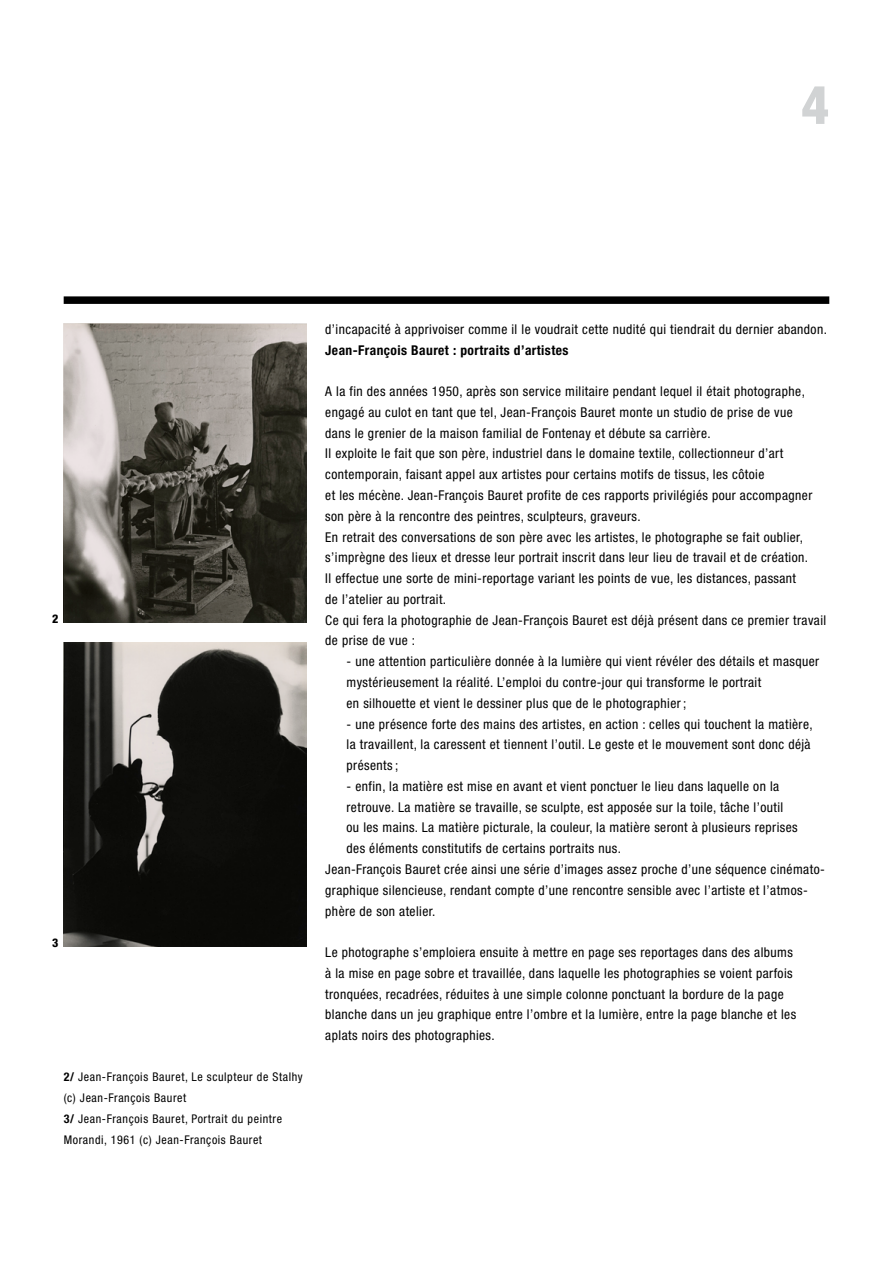
<style>
.page{position:relative;width:893px;height:1263px;background:#fff}
.page>*{position:absolute;margin:0;border:0;box-sizing:border-box;transform-origin:0 0}
.t1{font:800 condensed 54px "Helvetica Neue";color:#d1d3d4}
.t2{font:condensed 13.5px/20.7px "Helvetica Neue";letter-spacing:.03em;color:#000}
.t3{font:700 condensed 13.5px "Helvetica Neue";letter-spacing:.03em;color:#000}
.t4{font:condensed 12px/20.9px "Helvetica Neue";letter-spacing:.05em;color:#000}
.t5{font:800 condensed 12px "Helvetica Neue";color:#000}
.s1{font-weight:700}
</style>
<div class="page">
<div style="left:64px;top:296px;width:765px;height:8px;background:#000"></div>
<img style="left:64px;top:323px;width:242px;height:299px">
<img style="left:64px;top:642px;width:242px;height:305px">
<h1 class="t1" style="left:801px;top:71px;width:30px">4</h1>
<p class="t5" style="left:52px;top:612px;width:8px">2</p>
<p class="t5" style="left:52px;top:936px;width:8px">3</p>
<p class="t4" style="left:64px;top:1066px;width:240px"><span class="s1">2/</span> Jean-François Bauret, Le sculpteur de Stalhy</p>
<p class="t4" style="left:64px;top:1087px;width:124px">(c) Jean-François Bauret</p>
<p class="t4" style="left:64px;top:1108px;width:220px"><span class="s1">3/</span> Jean-François Bauret, Portrait du peintre<br>Morandi, 1961 (c) Jean-François Bauret</p>
<p class="t2" style="left:325px;top:319px;width:503px">d’incapacité à apprivoiser comme il le voudrait cette nudité qui tiendrait du dernier abandon.</p>
<p class="t3" style="left:325px;top:342px;width:245px">Jean-François Bauret : portraits d’artistes</p>
<p class="t2" style="left:325px;top:381px;width:481px">A la fin des années 1950, après son service militaire pendant lequel il était photographe, engagé au culot en tant que tel, Jean-François Bauret monte un studio de prise de vue</p>
<p class="t2" style="left:325px;top:422px;width:387px">dans le grenier de la maison familial de Fontenay et débute sa carrière.</p>
<p class="t2" style="left:325px;top:443px;width:459px">Il exploite le fait que son père, industriel dans le domaine textile, collectionneur d’art contemporain, faisant appel aux artistes pour certains motifs de tissus, les côtoie</p>
<p class="t2" style="left:325px;top:485px;width:489px">et les mécène. Jean-François Bauret profite de ces rapports privilégiés pour accompagner son père à la rencontre des peintres, sculpteurs, graveurs.</p>
<p class="t2" style="left:325px;top:526px;width:484px">En retrait des conversations de son père avec les artistes, le photographe se fait oublier, s’imprègne des lieux et dresse leur portrait inscrit dans leur lieu de travail et de création.</p>
<p class="t2" style="left:325px;top:568px;width:472px">Il effectue une sorte de mini-reportage variant les points de vue, les distances, passant</p>
<p class="t2" style="left:325px;top:589px;width:122px">de l’atelier au portrait.</p>
<p class="t2" style="left:325px;top:609px;width:502px">Ce qui fera la photographie de Jean-François Bauret est déjà présent dans ce premier travail de prise de vue :</p>
<p class="t2" style="left:347px;top:651px;width:474px">- une attention particulière donnée à la lumière qui vient révéler des détails et masquer mystérieusement la réalité. L’emploi du contre-jour qui transforme le portrait</p>
<p class="t2" style="left:347px;top:693px;width:341px">en silhouette et vient le dessiner plus que de le photographier ;</p>
<p class="t2" style="left:347px;top:713px;width:468px">- une présence forte des mains des artistes, en action : celles qui touchent la matière,</p>
<p class="t2" style="left:347px;top:734px;width:466px">la travaillent, la caressent et tiennent l’outil. Le geste et le mouvement sont donc déjà</p>
<p class="t2" style="left:347px;top:755px;width:53px">présents ;</p>
<p class="t2" style="left:347px;top:776px;width:434px">- enfin, la matière est mise en avant et vient ponctuer le lieu dans laquelle on la</p>
<p class="t2" style="left:347px;top:796px;width:438px">retrouve. La matière se travaille, se sculpte, est apposée sur la toile, tâche l’outil</p>
<p class="t2" style="left:347px;top:817px;width:453px">ou les mains. La matière picturale, la couleur, la matière seront à plusieurs reprises</p>
<p class="t2" style="left:347px;top:838px;width:276px">des éléments constitutifs de certains portraits nus.</p>
<p class="t2" style="left:325px;top:859px;width:501px">Jean-François Bauret crée ainsi une série d’images assez proche d’une séquence cinémato&shy;graphique silencieuse, rendant compte d’une rencontre sensible avec l’artiste et l’atmos&shy;phère de son atelier.</p>
<p class="t2" style="left:325px;top:942px;width:469px">Le photographe s’emploiera ensuite à mettre en page ses reportages dans des albums</p>
<p class="t2" style="left:325px;top:963px;width:469px">à la mise en page sobre et travaillée, dans laquelle les photographies se voient parfois</p>
<p class="t2" style="left:325px;top:983px;width:472px">tronquées, recadrées, réduites à une simple colonne ponctuant la bordure de la page blanche dans un jeu graphique entre l’ombre et la lumière, entre la page blanche et les aplats noirs des photographies.</p>
</div>
